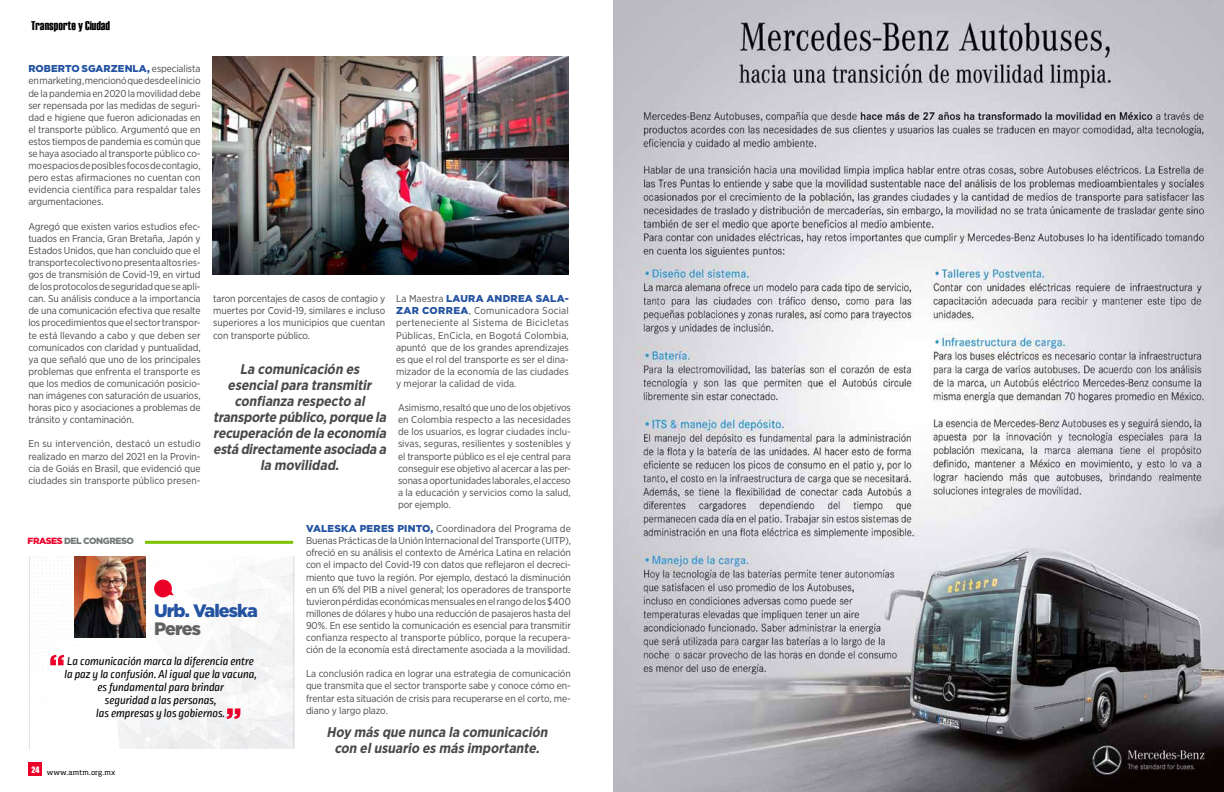
<style>
.page{position:relative;width:1224px;height:792px;background:#fff}
.page>*{position:absolute;margin:0;border:0;box-sizing:border-box;transform-origin:0 0}
.t1{font:900 18px "Gotham";letter-spacing:-.05em;color:#2353a1}
.t2{font:900 18px "Gotham";letter-spacing:-.05em;color:#606161}
.t3{font:italic 700 14px/16px "Gotham Narrow";color:#484949;text-align:center}
.t4{font:12.6px "Haettenschweiler";color:#000}
.t5{font:italic 12px/13px "Ropa Mix PTT";letter-spacing:-.01em;color:#000;text-align:center}
.t6{font:10px/12.1px "Gotham Narrow";letter-spacing:-.005em;color:#484949;text-align:justify}
.t7{font:900 10px "Gotham";letter-spacing:.015em;color:#2353a1}
.t8{font:900 9px "Gotham";letter-spacing:-.045em;color:#737a75}
.t9{font:7.2px "Soho Pro";letter-spacing:.025em;color:#000}
.s1{font-family:"Gotham Narrow";font-weight:400;color:#484949}
.s2{font-family:"Gotham";font-weight:900;color:#2353a1}
.s3{color:#ea0029}
</style>
<div class="page">
<img style="left:34px;top:556px;width:259px;height:193px">
<div style="left:29px;top:762px;width:13px;height:14px;background:#ea0029"></div>
<img style="left:75px;top:556px;width:70px;height:81px">
<svg style="left:50px;top:655px;width:14px;height:10px"></svg>
<svg style="left:226px;top:708px;width:14px;height:11px"></svg>
<hr style="left:293px;top:556px;width:1px;height:193px;background:#c6c6c6">
<hr style="left:29px;top:556px;width:1px;height:194px;background:#c6c6c6">
<svg style="left:154px;top:580px;width:20px;height:17px"></svg>
<img style="left:213px;top:57px;width:356px;height:217px">
<img style="left:613px;top:0;width:611px;height:792px">
<hr style="left:145px;top:541px;width:148px;height:3px;background:#7cc200">
<p class="t4" style="left:31px;top:19px;width:80px">Transporte y Ciudad</p>
<p class="t7" style="left:28px;top:62px;width:174px">ROBERTO SGARZENLA, <span class="s1">especialista</span></p>
<p class="t6" style="left:28px;top:75px;width:174px">en marketing, mencionó que desde el inicio de la pandemia en 2020 la movilidad debe ser repensada por las medidas de seguri&shy;dad e higiene que fueron adicionadas en el transporte público. Argumentó que en estos tiempos de pandemia es común que se haya asociado al transporte público co&shy;mo espacios de posibles focos de contagio, pero estas afirmaciones no cuentan con evidencia científica para respaldar tales argumentaciones.</p>
<p class="t6" style="left:28px;top:220px;width:174px">Agregó que existen varios estudios efec&shy;tuados en Francia, Gran Bretaña, Japón y Estados Unidos, que han concluido que el transporte colectivo no presenta altos ries&shy;gos de transmisión de Covid-19, en virtud de los protocolos de seguridad que se apli&shy;can. Su análisis conduce a la importancia de una comunicación efectiva que resalte los procedimientos que el sector transpor&shy;te está llevando a cabo y que deben ser comunicados con claridad y puntualidad, ya que señaló que uno de los principales problemas que enfrenta el transporte es que los medios de comunicación posicio&shy;nan imágenes con saturación de usuarios, horas pico y asociaciones a problemas de tránsito y contaminación.</p>
<p class="t6" style="left:28px;top:438px;width:174px">En su intervención, destacó un estudio realizado en marzo del 2021 en la Provin&shy;cia de Goiás en Brasil, que evidenció que ciudades sin transporte público presen-</p>
<p class="t6" style="left:213px;top:293px;width:174px">taron porcentajes de casos de contagio y muertes por Covid-19, similares e incluso superiores a los municipios que cuentan con transporte público.</p>
<h2 class="t3" style="left:213px;top:361px;width:177px">La comunicación es esencialpara transmitir confianza respecto al transporte público,porque la recuperación de la economía está directamente asociada a la movilidad.</h2>
<p class="t7" style="left:396px;top:292px;width:174px"><span class="s1">La Maestra</span> LAURA ANDREA SALA-</p>
<p class="t6" style="left:396px;top:305px;width:174px"><span class="s2">ZAR CORREA</span>, Comunicadora Social perteneciente al Sistema de Bicicletas Públicas, EnCicla, en Bogotá Colombia, apuntó que de los grandes aprendizajes es que el rol del transporte es ser el dina&shy;mizador de la economía de las ciudades y mejorar la calidad de vida.</p>
<p class="t6" style="left:398px;top:401px;width:174px">Asimismo, resaltó que uno de los objetivos en Colombia respecto a las necesidades de los usuarios, es lograr ciudades inclu&shy;sivas, seguras, resilientes y sostenibles y el transporte público es el eje central para conseguir ese objetivo al acercar a las per&shy;sonas a oportunidades laborales, el acceso a la educación y servicios como la salud, por ejemplo.</p>
<p class="t8" style="left:28px;top:534px;width:108px"><span class="s3">FRASES</span> DEL CONGRESO</p>
<h1 class="t1" style="left:154px;top:598px;width:105px">Urb. Valeska</h1>
<h1 class="t2" style="left:154px;top:616px;width:49px">Peres</h1>
<p class="t5" style="left:64px;top:655px;width:194px">La comunicación marca la diferencia entre la paz y la confusión. Al igual que la vacuna, es fundamental para brindar<br>seguridad a las personas,<br>las empresas y los gobiernos.</p>
<p class="t9" style="left:32px;top:767px;width:85px"><sup>24</sup> www.amtm.org.mx</p>
<p class="t6" style="left:306px;top:522px;width:266px"><span class="s2">VALESKA PERES PINTO,</span> Coordinadora del Programa de Buenas Prácticas de la Unión Internacional del Transporte (UITP), ofreció en su análisis el contexto de América Latina en relación con el impacto del Covid-19 con datos que reflejaron el decreci&shy;miento que tuvo la región. Por ejemplo, destacó la disminución en un 6% del PIB a nivel general; los operadores de transporte tuvieron pérdidas económicas mensuales en el rango de los $400 millones de dólares y hubo una reducción de pasajeros hasta del 90%. En ese sentido la comunicación es esencial para transmitir confianza respecto al transporte público, porque la recupera&shy;ción de la economía está directamente asociada a la movilidad.</p>
<p class="t6" style="left:306px;top:668px;width:266px">La conclusión radica en lograr una estrategia de comunicación que transmita que el sector transporte sabe y conoce cómo en&shy;frentar esta situación de crisis para recuperarse en el corto, me&shy;diano y largo plazo.</p>
<h2 class="t3" style="left:327px;top:724px;width:225px">Hoy más que nunca la comunicación con elusuario es más importante.</h2>
</div>
